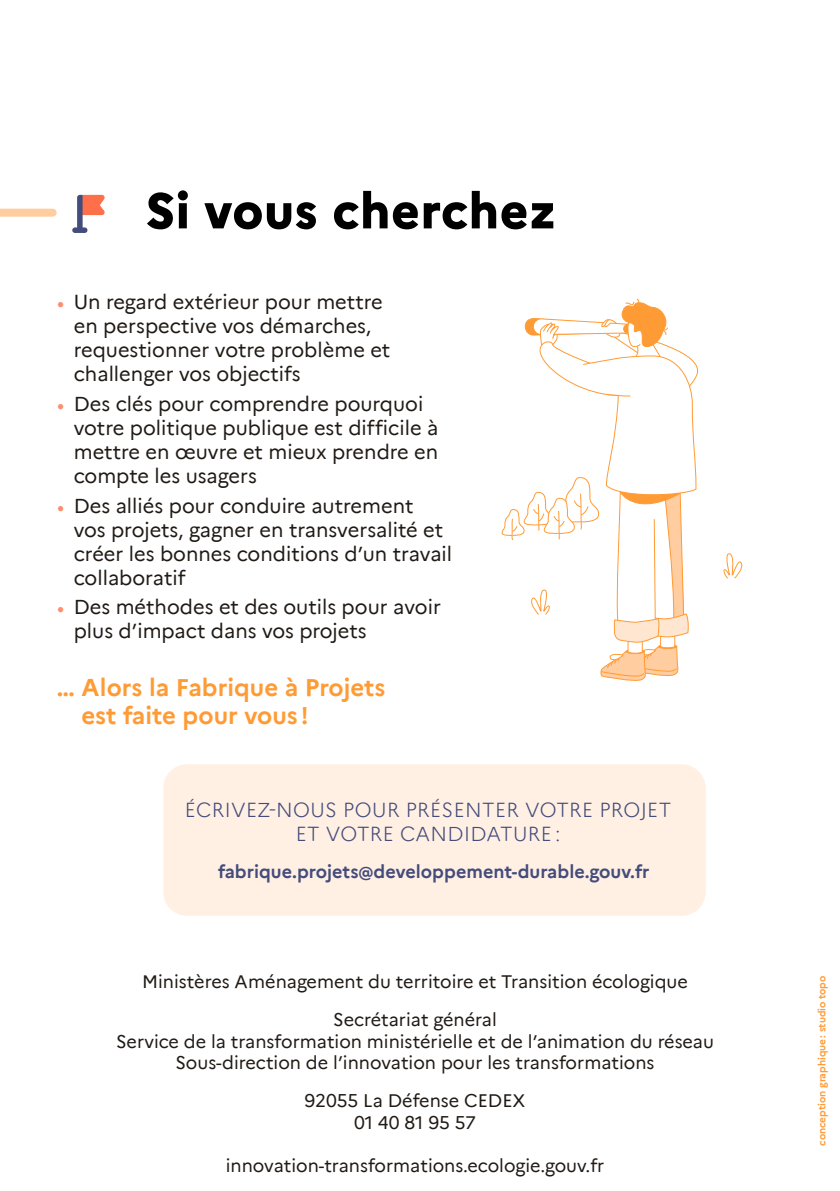
<style>
.page{position:relative;width:840px;height:1191px;background:#fff}
.page>*{position:absolute;margin:0;border:0;box-sizing:border-box;transform-origin:0 0}
.t1{font:800 50px "Marianne";letter-spacing:.01em;color:#000}
.t2{font:700 24px/28.8px "Marianne";color:#ff9b35}
.t3{font:20px/24px "Marianne";color:#201a15}
.t4{font:300 20px/24px "Marianne";letter-spacing:.02em;color:#444c7c;text-align:center}
.t5{font:18px/21.6px "Marianne";color:#201a15;text-align:center}
.t6{font:700 18px "Marianne";color:#444c7c}
.t7{font:700 10px "Marianne";color:#ff9b35}
.s1{font-family:"Minion Pro";color:#ff8d6f}
</style>
<div class="page">
<svg style="left:72px;top:195px;width:33px;height:38px"></svg>
<svg style="left:723px;top:553px;width:20px;height:26px"></svg>
<svg style="left:501px;top:298px;width:198px;height:383px"></svg>
<div style="left:0;top:209px;width:53px;height:8px;background:#ffcd9f"></div>
<div style="left:163px;top:764px;width:542px;height:152px;background:#fff0e3;border-radius:24px"></div>
<h1 class="t1" style="left:146px;top:172px;width:412px">Si vous cherchez</h1>
<p class="t3" style="left:74px;top:288px;width:318px;text-indent:-17px"><span class="s1">•</span> Un regard extérieur pour mettre en perspective vos démarches, requestionner votre problème et challenger vos objectifs</p>
<p class="t3" style="left:74px;top:390px;width:366px;text-indent:-17px"><span class="s1">•</span> Des clés pour comprendre pourquoi votre politique publique est difficile à mettre en œuvre et mieux prendre en compte les usagers</p>
<p class="t3" style="left:74px;top:492px;width:380px;text-indent:-17px"><span class="s1">•</span> Des alliés pour conduire autrement<br>vos projets, gagner en transversalité et créer les bonnes conditions d’un travail collaboratif</p>
<p class="t3" style="left:74px;top:593px;width:368px;text-indent:-17px"><span class="s1">•</span> Des méthodes et des outils pour avoir plus d’impact dans vos projets</p>
<p class="t2" style="left:81px;top:670px;width:305px;text-indent:-25px">… Alors la Fabrique à Projets est faite pour vous !</p>
<p class="t4" style="left:185px;top:796px;width:487px">ÉCRIVEZ-NOUS POUR PRÉSENTER VOTRE PROJET<br>ET VOTRE CANDIDATURE :</p>
<p class="t6" style="left:218px;top:858px;width:432px">fabrique.projets@developpement-durable.gouv.fr</p>
<p class="t5" style="left:142px;top:961px;width:547px;line-height:38px">Ministères Aménagement du territoire et Transition écologique<br>Secrétariat général</p>
<p class="t5" style="left:116px;top:1029px;width:599px">Service de la transformation ministérielle et de l’animation du réseau<br>Sous-direction de l’innovation pour les transformations</p>
<p class="t5" style="left:304px;top:1088px;width:222px">92055 La Défense CEDEX<br>01 40 81 95 57</p>
<p class="t5" style="left:225px;top:1153px;width:380px">innovation-transformations.ecologie.gouv.fr</p>
<p class="t7" style="left:813px;top:1145px;width:171px;rotate:-90deg">conception graphique: studio topo</p>
</div>
